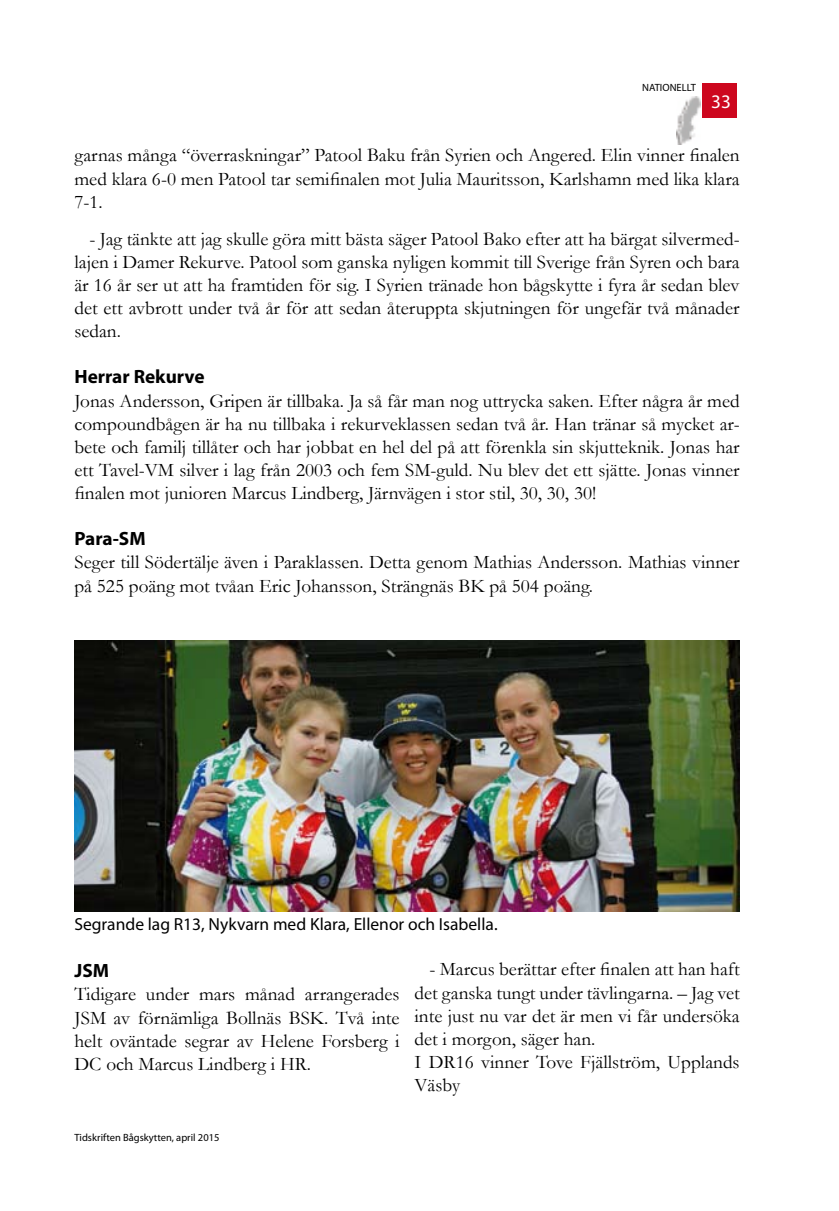
<style>
.page{position:relative;width:839px;height:1211px;background:#fff}
.page>*{position:absolute;margin:0;border:0;box-sizing:border-box;transform-origin:0 0}
.t1{font:19.25px/23.1px "Garamond";color:#000;text-align:justify}
.t2{font:700 19.25px "Myriad Pro";color:#000}
.t3{font:19.25px "Myriad Pro";color:#fff}
.t4{font:17.5px "Myriad Pro";color:#000}
.t5{font:10.5px "Myriad Pro";color:#000}
</style>
<div class="page">
<div style="left:702px;top:84px;width:35px;height:34px;background:#cd071e"></div>
<img style="left:676px;top:96px;width:24px;height:49px">
<img style="left:75px;top:640px;width:664px;height:271px">
<p class="t5" style="left:642px;top:81px;width:55px">NATIONELLT</p>
<p class="t3" style="left:711px;top:90px;width:21px">33</p>
<p class="t1" style="left:74px;top:143px;width:666px">garnas många “överraskningar” Patool Baku från Syrien och Angered. Elin vinner finalen med klara 6-0 men Patool tar semifinalen mot Julia Mauritsson, Karlshamn med lika klara 7-1.</p>
<p class="t1" style="left:74px;top:227px;width:666px;text-indent:15px">- Jag tänkte att jag skulle göra mitt bästa säger Patool Bako efter att ha bärgat silvermed&shy;lajen i Damer Rekurve. Patool som ganska nyligen kommit till Sverige från Syren och bara är 16 år ser ut att ha framtiden för sig. I Syrien tränade hon bågskytte i fyra år sedan blev det ett avbrott under två år för att sedan återuppta skjutningen för ungefär två månader sedan.</p>
<p class="t2" style="left:74px;top:364px;width:132px">Herrar Rekurve</p>
<p class="t1" style="left:74px;top:388px;width:666px">Jonas Andersson, Gripen är tillbaka. Ja så får man nog uttrycka saken. Efter några år med compoundbågen är ha nu tillbaka i rekurveklassen sedan två år. Han tränar så mycket ar&shy;bete och familj tillåter och har jobbat en hel del på att förenkla sin skjutteknik. Jonas har ett Tavel-VM silver i lag från 2003 och fem SM-guld. Nu blev det ett sjätte. Jonas vinner finalen mot junioren Marcus Lindberg, Järnvägen i stor stil, 30, 30, 30!</p>
<p class="t2" style="left:74px;top:526px;width:73px">Para-SM</p>
<p class="t1" style="left:74px;top:550px;width:666px">Seger till Södertälje även i Paraklassen. Detta genom Mathias Andersson. Mathias vinner på 525 poäng mot tvåan Eric Johansson, Strängnäs BK på 504 poäng.</p>
<p class="t4" style="left:74px;top:913px;width:424px">Segrande lag R13, Nykvarn med Klara, Ellenor och Isabella.</p>
<p class="t2" style="left:74px;top:958px;width:36px">JSM</p>
<p class="t1" style="left:74px;top:982px;width:326px">Tidigare under mars månad arrangerades JSM av förnämliga Bollnäs BSK. Två inte helt oväntade segrar av Helene Forsberg i DC och Marcus Lindberg i HR.</p>
<p class="t1" style="left:414px;top:957px;width:326px;text-align:left;text-indent:15px">- Marcus berättar efter finalen att han haft det ganska tungt under tävlingarna. – Jag vet inte just nu var det är men vi får undersöka det i morgon, säger han.<br>I DR16 vinner Tove Fjällström, Upplands Väsby</p>
<p class="t5" style="left:74px;top:1131px;width:146px">Tidskriften Bågskytten, april 2015</p>
</div>
